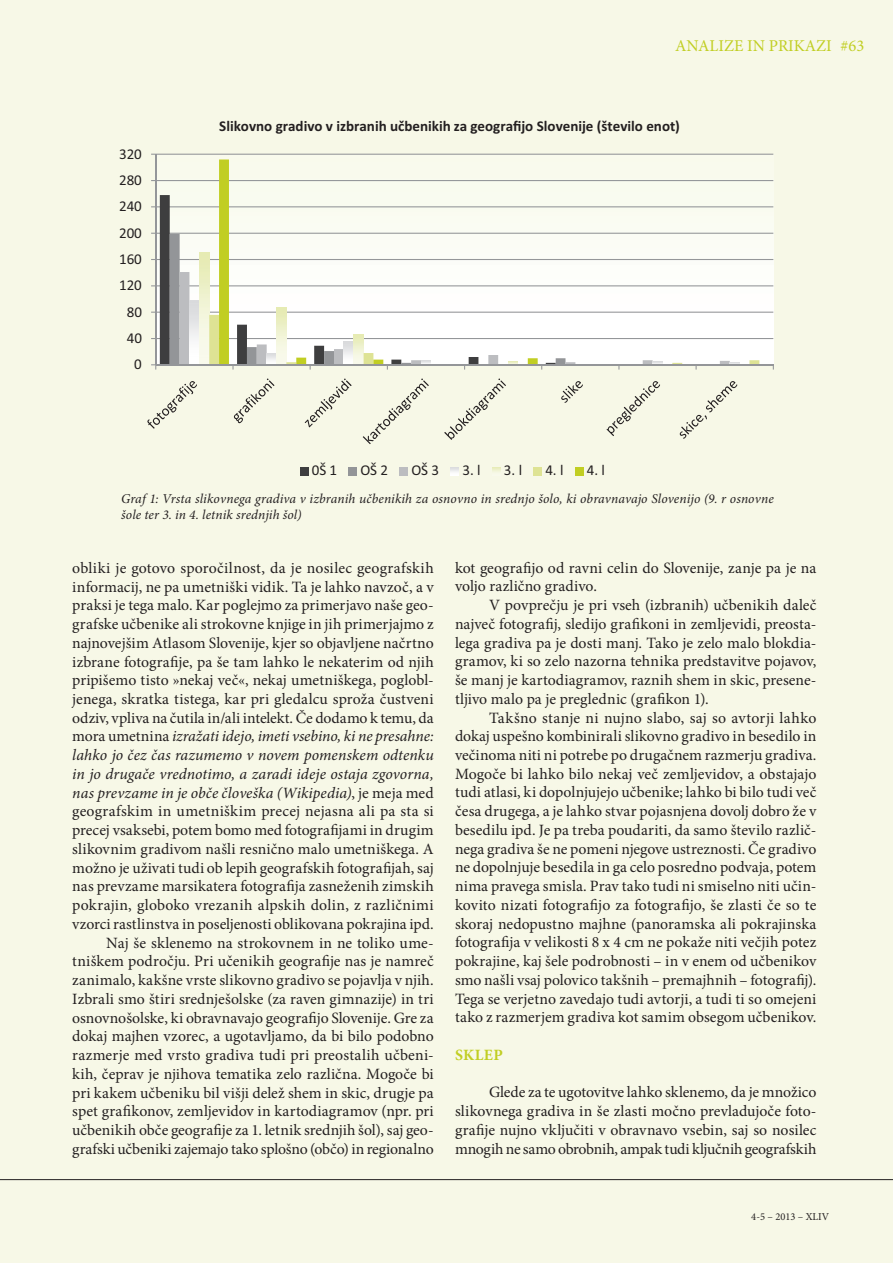
<style>
.page{position:relative;width:893px;height:1263px;background:#f7f8e7}
.page>*{position:absolute;margin:0;border:0;box-sizing:border-box;transform-origin:0 0}
.t1{font:16.5px "Minion Pro";color:#c1ce23}
.t2{font:15.75px/18.8px "Minion Pro";letter-spacing:.005em;color:#231f20;text-align:justify}
.t3{font:700 15.75px "Minion Pro";letter-spacing:.025em;color:#c1ce23}
.t4{font:700 15px "Calibri";color:#231f20}
.t5{font:15px "Calibri";color:#231f20}
.t6{font:italic 13.5px/15.8px "Minion Pro";letter-spacing:.01em;color:#231f20}
.t7{font:10.5px "Minion Pro";color:#231f20}
.s1{font-style:italic}
</style>
<div class="page">
<hr style="left:0;top:1179px;width:893px;height:1px;background:#231f20">
<img style="left:156px;top:155px;width:617px;height:209px">
<hr style="left:156px;top:154px;width:617px;height:1px;background:#949699">
<hr style="left:156px;top:180px;width:617px;height:1px;background:#949699">
<hr style="left:156px;top:206px;width:617px;height:1px;background:#949699">
<hr style="left:156px;top:233px;width:617px;height:1px;background:#949699">
<hr style="left:156px;top:259px;width:617px;height:1px;background:#949699">
<hr style="left:156px;top:285px;width:617px;height:1px;background:#949699">
<hr style="left:156px;top:312px;width:617px;height:1px;background:#949699">
<hr style="left:156px;top:338px;width:617px;height:1px;background:#949699">
<svg style="left:160px;top:195px;width:396px;height:169px;fill:#f9fbf0"></svg>
<svg style="left:170px;top:234px;width:473px;height:130px;fill:#fbfcf5"></svg>
<svg style="left:180px;top:272px;width:550px;height:92px;background:#f3f3f1"></svg>
<img style="left:190px;top:300px;width:9px;height:64px">
<img style="left:199px;top:252px;width:10px;height:112px">
<svg style="left:219px;top:159px;width:319px;height:156px;fill:#fafcf3"></svg>
<hr style="left:155px;top:154px;width:1px;height:211px;background:#949699">
<hr style="left:156px;top:364px;width:617px;height:1px;background:#949699">
<svg style="left:209px;top:315px;width:550px;height:55px;background:#eeefe8"></svg>
<svg style="left:151px;top:364px;width:5px;height:6px"></svg>
<svg style="left:147px;top:381px;width:50px;height:48px"></svg>
<svg style="left:234px;top:378px;width:40px;height:45px"></svg>
<svg style="left:305px;top:378px;width:47px;height:49px"></svg>
<svg style="left:363px;top:378px;width:66px;height:66px"></svg>
<svg style="left:444px;top:378px;width:62px;height:62px"></svg>
<svg style="left:561px;top:381px;width:22px;height:22px"></svg>
<svg style="left:606px;top:381px;width:54px;height:55px"></svg>
<svg style="left:680px;top:381px;width:57px;height:58px"></svg>
<div style="left:300px;top:467px;width:8px;height:8px;background:#3e3e3f"></div>
<div style="left:349px;top:467px;width:8px;height:8px;background:#939598"></div>
<div style="left:400px;top:467px;width:8px;height:8px;background:#bcbdc0"></div>
<svg style="left:451px;top:467px;width:8px;height:8px"></svg>
<svg style="left:492px;top:467px;width:8px;height:5px"></svg>
<div style="left:534px;top:467px;width:8px;height:8px;background:#dee394"></div>
<div style="left:575px;top:467px;width:8px;height:8px;background:#c1ce23"></div>
<p class="t1" style="left:675px;top:35px;width:191px">ANALIZE IN PRIKAZI #63</p>
<p class="t5" style="left:119px;top:144px;width:24px">320</p>
<p class="t5" style="left:119px;top:170px;width:24px">280</p>
<p class="t5" style="left:119px;top:197px;width:24px">240</p>
<p class="t5" style="left:119px;top:223px;width:24px">200</p>
<p class="t5" style="left:119px;top:249px;width:24px">160</p>
<p class="t5" style="left:119px;top:276px;width:24px">120</p>
<p class="t5" style="left:127px;top:302px;width:17px">80</p>
<p class="t5" style="left:127px;top:328px;width:17px">40</p>
<p class="t5" style="left:134px;top:355px;width:9px">0</p>
<p class="t4" style="left:219px;top:117px;width:462px">Slikovno gradivo v izbranih učbenikih za geografijo Slovenije (število enot)</p>
<p class="t5" style="left:312px;top:461px;width:27px">0Š 1</p>
<p class="t5" style="left:360px;top:461px;width:29px">OŠ 2</p>
<p class="t5" style="left:411px;top:461px;width:29px">OŠ 3</p>
<p class="t5" style="left:462px;top:461px;width:20px">3. l</p>
<p class="t5" style="left:504px;top:461px;width:20px">3. l</p>
<p class="t5" style="left:545px;top:461px;width:20px">4. l</p>
<p class="t5" style="left:587px;top:461px;width:20px">4. l</p>
<p class="t6" style="left:121px;top:491px;width:654px">Graf 1: Vrsta slikovnega gradiva v izbranih učbenikih za osnovno in srednjo šolo, ki obravnavajo Slovenijo (9. r osnovne šole ter 3. in 4. letnik srednjih šol)</p>
<p class="t2" style="left:72px;top:558px;width:363px;text-align:right">obliki je gotovo sporočilnost, da je nosilec geografskih informacij, ne pa umetniški vidik. Ta je lahko navzoč, a v praksi je tega malo. Kar poglejmo za primerjavo naše geo&shy;grafske učbenike ali strokovne knjige in jih primerjajmo z najnovejšim Atlasom Slovenije, kjer so objavljene načrtno izbrane fotografije, pa še tam lahko le nekaterim od njih pripišemo tisto »nekaj več«, nekaj umetniškega, poglobl&shy;jenega, skratka tistega, kar pri gledalcu sproža čustveni odziv, vpliva na čutila in/ali intelekt. Če dodamo k temu, da mora umetnina <span class="s1">izražati idejo, imeti vsebino, ki ne presahne: lahko jo čez čas razumemo v novem pomenskem odtenku in jo drugače vrednotimo, a zaradi ideje ostaja zgovorna, nas prevzame in je obče človeška (Wikipedia)</span>, je meja med geografskim in umetniškim precej nejasna ali pa sta si precej vsaksebi, potem bomo med fotografijami in drugim slikovnim gradivom našli resnično malo umetniškega. A možno je uživati tudi ob lepih geografskih fotografijah, saj nas prevzame marsikatera fotografija zasneženih zimskih pokrajin, globoko vrezanih alpskih dolin, z različnimi vzorci rastlinstva in poseljenosti oblikovana pokrajina ipd.<br>Naj še sklenemo na strokovnem in ne toliko ume&shy;tniškem področju. Pri učenikih geografije nas je namreč zanimalo, kakšne vrste slikovno gradivo se pojavlja v njih.<br>Izbrali smo štiri srednješolske (za raven gimnazije) in tri osnovnošolske, ki obravnavajo geografijo Slovenije. Gre za dokaj majhen vzorec, a ugotavljamo, da bi bilo podobno razmerje med vrsto gradiva tudi pri preostalih učbeni&shy;kih, čeprav je njihova tematika zelo različna. Mogoče bi pri kakem učbeniku bil višji delež shem in skic, drugje pa spet grafikonov, zemljevidov in kartodiagramov (npr. pri učbenikih obče geografije za 1. letnik srednjih šol), saj geo&shy;grafski učbeniki zajemajo tako splošno (občo) in regionalno</p>
<p class="t2" style="left:455px;top:558px;width:363px">kot geografijo od ravni celin do Slovenije, zanje pa je na voljo različno gradivo.</p>
<p class="t2" style="left:455px;top:596px;width:363px;text-indent:34px">V povprečju je pri vseh (izbranih) učbenikih daleč največ fotografij, sledijo grafikoni in zemljevidi, preosta&shy;lega gradiva pa je dosti manj. Tako je zelo malo blokdia&shy;gramov, ki so zelo nazorna tehnika predstavitve pojavov, še manj je kartodiagramov, raznih shem in skic, presene&shy;tljivo malo pa je preglednic (grafikon 1).</p>
<p class="t2" style="left:455px;top:708px;width:363px;text-indent:34px">Takšno stanje ni nujno slabo, saj so avtorji lahko dokaj uspešno kombinirali slikovno gradivo in besedilo in večinoma niti ni potrebe po drugačnem razmerju gradiva.<br>Mogoče bi lahko bilo nekaj več zemljevidov, a obstajajo tudi atlasi, ki dopolnjujejo učbenike; lahko bi bilo tudi več česa drugega, a je lahko stvar pojasnjena dovolj dobro že v besedilu ipd. Je pa treba poudariti, da samo število različ&shy;nega gradiva še ne pomeni njegove ustreznosti. Če gradivo ne dopolnjuje besedila in ga celo posredno podvaja, potem nima pravega smisla. Prav tako tudi ni smiselno niti učin&shy;kovito nizati fotografijo za fotografijo, še zlasti če so te skoraj nedopustno majhne (panoramska ali pokrajinska fotografija v velikosti 8 x 4 cm ne pokaže niti večjih potez pokrajine, kaj šele podrobnosti – in v enem od učbenikov smo našli vsaj polovico takšnih – premajhnih – fotografij).<br>Tega se verjetno zavedajo tudi avtorji, a tudi ti so omejeni tako z razmerjem gradiva kot samim obsegom učbenikov.</p>
<p class="t3" style="left:455px;top:1044px;width:49px">SKLEP</p>
<p class="t2" style="left:455px;top:1083px;width:363px;text-indent:34px">Glede za te ugotovitve lahko sklenemo, da je množico slikovnega gradiva in še zlasti močno prevladujoče foto&shy;grafije nujno vključiti v obravnavo vsebin, saj so nosilec mnogih ne samo obrobnih, ampak tudi ključnih geografskih</p>
<p class="t7" style="left:751px;top:1210px;width:79px">4-5 – 2013 – XLIV</p>
</div>
